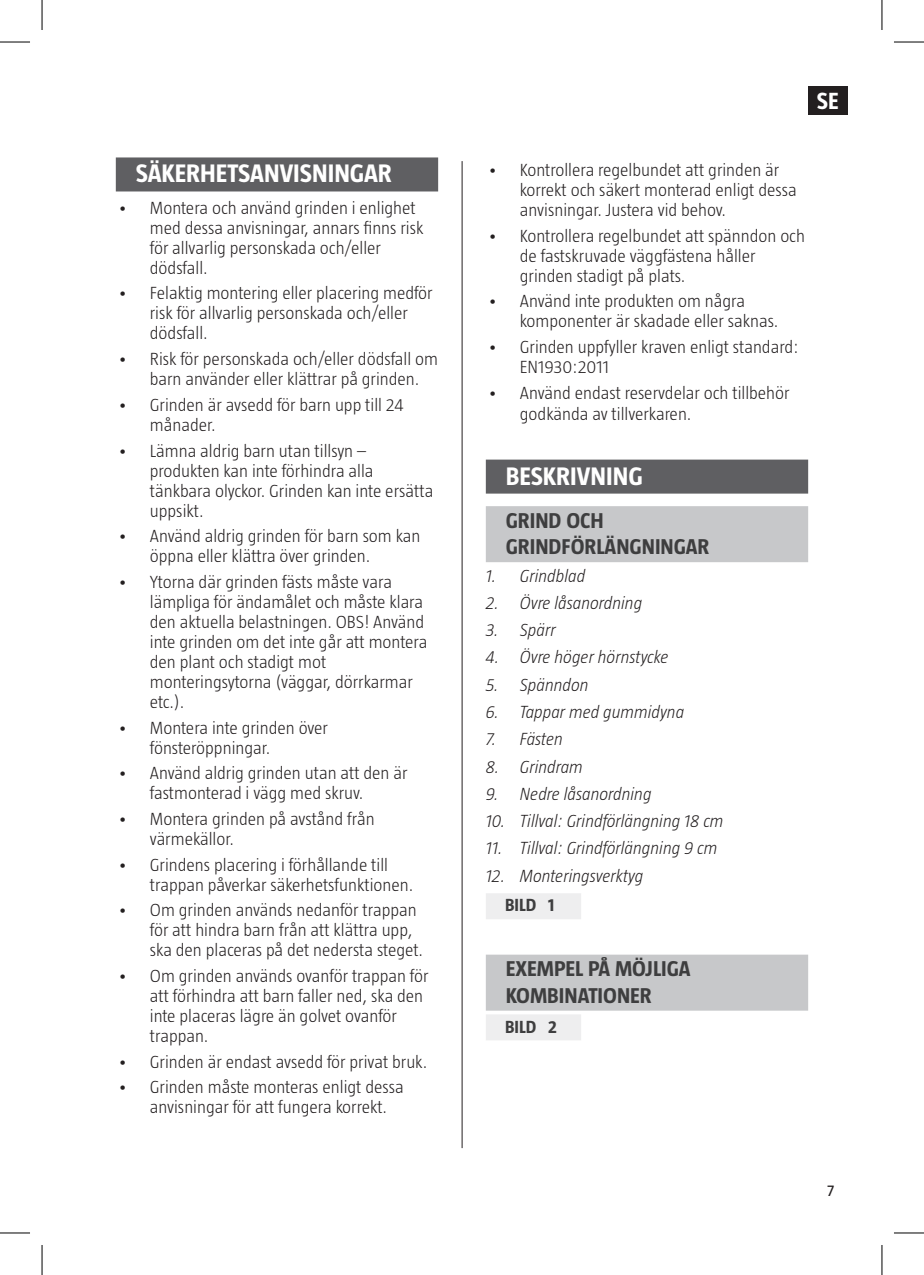
<style>
.page{position:relative;width:924px;height:1275px;background:#fff}
.page>*{position:absolute;margin:0;border:0;box-sizing:border-box;transform-origin:0 0}
.Rubrik{font:700 26px "Taz";color:#fff}
.t1{font:700 24px "Taz";color:#fff}
.Underrubrik_Dubbla_r{font:700 22px/26.4px "Taz";color:#3e3e3f}
.t2{font:300 18px/20px "Taz";color:#231f20}
.t3{font:italic 300 18px "Taz";color:#231f20}
.t4{font:700 18px "Taz";color:#3e3e3f}
.t5{font:16px "Taz";color:#231f20}
</style>
<div class="page">
<div style="left:807px;top:86px;width:39px;height:28px;background:#231f20"></div>
<hr style="left:461px;top:161px;width:1px;height:987px;background:#231f20">
<div style="left:485px;top:459px;width:322px;height:34px;background:#5f5f62"></div>
<div style="left:485px;top:506px;width:322px;height:56px;background:#c7c8ca"></div>
<div style="left:485px;top:893px;width:96px;height:26px;background:#eeeeef"></div>
<div style="left:485px;top:954px;width:322px;height:56px;background:#c7c8ca"></div>
<div style="left:485px;top:1014px;width:96px;height:26px;background:#eeeeef"></div>
<div style="left:116px;top:157px;width:322px;height:34px;background:#5f5f62"></div>
<hr style="left:0;top:42px;width:30px;height:1px;background:#000">
<hr style="left:893px;top:42px;width:30px;height:1px;background:#000">
<hr style="left:0;top:1232px;width:30px;height:1px;background:#000">
<hr style="left:893px;top:1232px;width:30px;height:1px;background:#000">
<hr style="left:42px;top:0;width:1px;height:30px;background:#000">
<hr style="left:42px;top:1245px;width:1px;height:30px;background:#000">
<hr style="left:881px;top:0;width:1px;height:30px;background:#000">
<hr style="left:881px;top:1245px;width:1px;height:30px;background:#000">
<p class="Rubrik" style="left:136px;top:159px;width:258px">SÄKERHETSANVISNINGAR</p>
<p class="t2" style="left:150px;top:197px;width:275px;text-indent:-32px">• Montera och använd grinden i enlighet med dessa anvisningar, annars finns risk för allvarlig personskada och/eller dödsfall.</p>
<p class="t2" style="left:150px;top:283px;width:284px;text-indent:-32px">• Felaktig montering eller placering medför risk för allvarlig personskada och/eller dödsfall.</p>
<p class="t2" style="left:150px;top:349px;width:289px;text-indent:-32px">• Risk för personskada och/eller dödsfall om barn använder eller klättrar på grinden.</p>
<p class="t2" style="left:150px;top:394px;width:255px;text-indent:-32px">• Grinden är avsedd för barn upp till 24 månader.</p>
<p class="t2" style="left:150px;top:440px;width:285px;text-indent:-32px">• Lämna aldrig barn utan tillsyn – produkten kan inte förhindra alla tänkbara olyckor. Grinden kan inte ersätta uppsikt.</p>
<p class="t2" style="left:150px;top:526px;width:272px;text-indent:-32px">• Använd aldrig grinden för barn som kan öppna eller klättra över grinden.</p>
<p class="t2" style="left:150px;top:571px;width:279px;text-indent:-32px">• Ytorna där grinden fästs måste vara lämpliga för ändamålet och måste klara den aktuella belastningen. OBS! Använd inte grinden om det inte går att montera den plant och stadigt mot monteringsytorna (väggar, dörrkarmar etc.).</p>
<p class="t2" style="left:150px;top:717px;width:179px;text-indent:-32px">• Montera inte grinden över fönsteröppningar.</p>
<p class="t2" style="left:150px;top:763px;width:259px;text-indent:-32px">• Använd aldrig grinden utan att den är fastmonterad i vägg med skruv.</p>
<p class="t2" style="left:150px;top:808px;width:226px;text-indent:-32px">• Montera grinden på avstånd från värmekällor.</p>
<p class="t2" style="left:150px;top:854px;width:265px;text-indent:-32px">• Grindens placering i förhållande till trappan påverkar säkerhetsfunktionen.</p>
<p class="t2" style="left:150px;top:900px;width:275px;text-indent:-32px">• Om grinden används nedanför trappan för att hindra barn från att klättra upp, ska den placeras på det nedersta steget.</p>
<p class="t2" style="left:150px;top:965px;width:280px;text-indent:-32px">• Om grinden används ovanför trappan för att förhindra att barn faller ned, ska den inte placeras lägre än golvet ovanför trappan.</p>
<p class="t2" style="left:118px;top:1051px;width:311px">• Grinden är endast avsedd för privat bruk.</p>
<p class="t2" style="left:150px;top:1077px;width:255px;text-indent:-32px">• Grinden måste monteras enligt dessa anvisningar för att fungera korrekt.</p>
<h2 class="t1" style="left:816px;top:87px;width:23px">SE</h2>
<p class="t2" style="left:519px;top:160px;width:278px;text-indent:-32px">• Kontrollera regelbundet att grinden är korrekt och säkert monterad enligt dessa anvisningar. Justera vid behov.</p>
<p class="t2" style="left:519px;top:225px;width:286px;text-indent:-32px">• Kontrollera regelbundet att spänndon och de fastskruvade väggfästena håller grinden stadigt på plats.</p>
<p class="t2" style="left:519px;top:291px;width:260px;text-indent:-32px">• Använd inte produkten om några komponenter är skadade eller saknas.</p>
<p class="t2" style="left:519px;top:337px;width:280px;text-indent:-32px">• Grinden uppfyller kraven enligt standard:<br>EN1930:2011</p>
<p class="t2" style="left:519px;top:382px;width:271px;line-height:21.6px;text-indent:-32px">• Använd endast reservdelar och tillbehör godkända av tillverkaren.</p>
<p class="Rubrik" style="left:505px;top:461px;width:138px">BESKRIVNING</p>
<p class="Underrubrik_Dubbla_r" style="left:505px;top:507px;width:205px">GRIND OCH<br>GRINDFÖRLÄNGNINGAR</p>
<p class="t3" style="left:485px;top:565px;width:101px">1. Grindblad</p>
<p class="t3" style="left:485px;top:593px;width:158px">2. Övre låsanordning</p>
<p class="t3" style="left:485px;top:620px;width:71px">3. Spärr</p>
<p class="t3" style="left:485px;top:647px;width:184px">4. Övre höger hörnstycke</p>
<p class="t3" style="left:485px;top:674px;width:104px">5. Spänndon</p>
<p class="t3" style="left:485px;top:702px;width:200px">6. Tappar med gummidyna</p>
<p class="t3" style="left:485px;top:729px;width:78px">7. Fästen</p>
<p class="t3" style="left:485px;top:756px;width:99px">8. Grindram</p>
<p class="t3" style="left:485px;top:783px;width:167px">9. Nedre låsanordning</p>
<p class="t3" style="left:485px;top:811px;width:239px">10. Tillval: Grindförlängning 18 cm</p>
<p class="t3" style="left:485px;top:838px;width:233px">11. Tillval: Grindförlängning 9 cm</p>
<p class="t3" style="left:485px;top:865px;width:159px">12. Monteringsverktyg</p>
<p class="t4" style="left:505px;top:895px;width:51px">BILD 1</p>
<p class="Underrubrik_Dubbla_r" style="left:505px;top:955px;width:186px">EXEMPEL PÅ MÖJLIGA<br>KOMBINATIONER</p>
<p class="t4" style="left:505px;top:1016px;width:53px">BILD 2</p>
<p class="t5" style="left:826px;top:1181px;width:9px">7</p>
</div>
